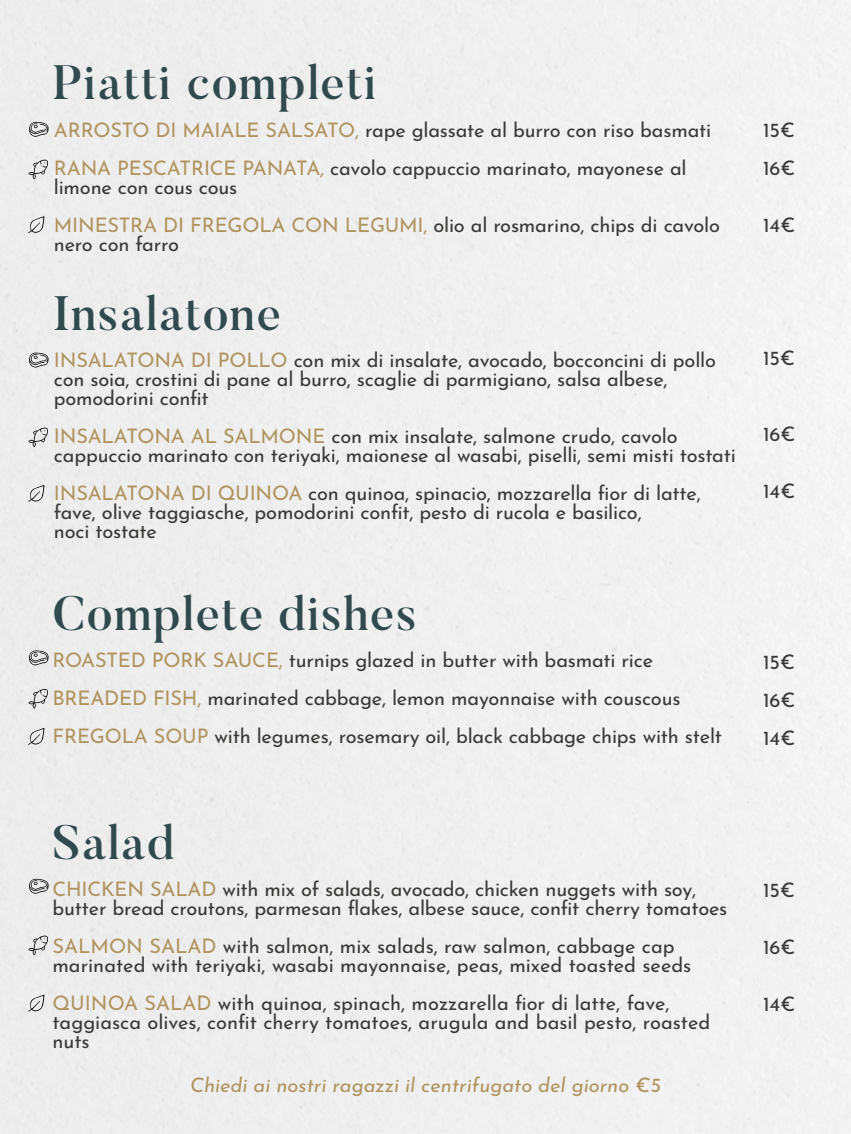
<style>
.page{position:relative;width:851px;height:1134px;background:#fff}
.page>*{position:absolute;margin:0;border:0;box-sizing:border-box;transform-origin:0 0}
.t1{font:500 48px "Butler";letter-spacing:.03em;color:#304a4d}
.t2{font:20px/19px "Josefin Sans";letter-spacing:-.01em;color:#393938}
.t3{font:italic 20px "Josefin Sans";color:#af945f}
.s1{color:#af945f}
</style>
<div class="page">
<svg style="left:29px;top:122px;width:19px;height:15px"></svg>
<svg style="left:29px;top:353px;width:19px;height:14px"></svg>
<svg style="left:29px;top:650px;width:19px;height:15px"></svg>
<svg style="left:29px;top:879px;width:19px;height:15px"></svg>
<svg style="left:28px;top:427px;width:20px;height:20px"></svg>
<svg style="left:28px;top:689px;width:20px;height:20px"></svg>
<svg style="left:28px;top:935px;width:20px;height:20px"></svg>
<svg style="left:28px;top:160px;width:20px;height:19px"></svg>
<svg style="left:27px;top:485px;width:17px;height:18px"></svg>
<svg style="left:27px;top:216px;width:17px;height:18px"></svg>
<svg style="left:27px;top:728px;width:17px;height:18px"></svg>
<svg style="left:27px;top:995px;width:17px;height:18px"></svg>
<h1 class="t1" style="left:52px;top:52px;width:325px">Piatti completi</h1>
<p class="t2" style="left:54px;top:110px;width:658px;line-height:38px"><span class="s1">ARROSTO DI MAIALE SALSATO,</span> rape glassate al burro con riso basmati<br><span class="s1">RANA PESCATRICE PANATA,</span> cavolo cappuccio marinato, mayonese al</p>
<p class="t2" style="left:54px;top:167px;width:667px;line-height:38px">limone con cous cous<br><span class="s1">MINESTRA DI FREGOLA CON LEGUMI,</span> olio al rosmarino, chips di cavolo</p>
<p class="t2" style="left:54px;top:233px;width:126px">nero con farro</p>
<h1 class="t1" style="left:52px;top:283px;width:230px">Insalatone</h1>
<p class="t2" style="left:54px;top:348px;width:663px"><span class="s1">INSALATONA DI POLLO</span> con mix di insalate, avocado, bocconcini di pollo con soia, crostini di pane al burro, scaglie di parmigiano, salsa albese, pomodorini confit</p>
<p class="t2" style="left:54px;top:424px;width:683px"><span class="s1">INSALATONA AL SALMONE</span> con mix insalate, salmone crudo, cavolo cappuccio marinato con teriyaki, maionese al wasabi, piselli, semi misti tostati</p>
<p class="t2" style="left:54px;top:481px;width:648px"><span class="s1">INSALATONA DI QUINOA</span> con quinoa, spinacio, mozzarella fior di latte, fave, olive taggiasche, pomodorini confit, pesto di rucola e basilico,<br>noci tostate</p>
<h1 class="t1" style="left:52px;top:583px;width:366px">Complete dishes</h1>
<p class="t2" style="left:52px;top:639px;width:671px;line-height:38px"><span class="s1">ROASTED PORK SAUCE,</span> turnips glazed in butter with basmati rice<br><span class="s1">BREADED FISH,</span> marinated cabbage, lemon mayonnaise with couscous<br><span class="s1">FREGOLA SOUP</span> with legumes, rosemary oil, black cabbage chips with stelt</p>
<p class="t2" style="left:763px;top:110px;width:34px;line-height:38px">15€<br>16€</p>
<p class="t2" style="left:763px;top:214px;width:34px">14€</p>
<p class="t2" style="left:763px;top:347px;width:33px">15€</p>
<p class="t2" style="left:763px;top:423px;width:34px">16€</p>
<p class="t2" style="left:763px;top:480px;width:34px">14€</p>
<p class="t2" style="left:763px;top:642px;width:34px;line-height:38px;text-align:justify">15€ 16€ 14€</p>
<h1 class="t1" style="left:52px;top:812px;width:123px">Salad</h1>
<p class="t2" style="left:52px;top:877px;width:676px"><span class="s1">CHICKEN SALAD</span> with mix of salads, avocado, chicken nuggets with soy, butter bread croutons, parmesan flakes, albese sauce, confit cherry tomatoes</p>
<p class="t2" style="left:52px;top:934px;width:640px"><span class="s1">SALMON SALAD</span> with salmon, mix salads, raw salmon, cabbage cap marinated with teriyaki, wasabi mayonnaise, peas, mixed toasted seeds</p>
<p class="t2" style="left:52px;top:991px;width:659px"><span class="s1">QUINOA SALAD</span> with quinoa, spinach, mozzarella fior di latte, fave, taggiasca olives, confit cherry tomatoes, arugula and basil pesto, roasted nuts</p>
<p class="t3" style="left:190px;top:1068px;width:472px">Chiedi ai nostri ragazzi il centrifugato del giorno €5</p>
<p class="t2" style="left:763px;top:879px;width:33px">15€</p>
<p class="t2" style="left:763px;top:936px;width:34px">16€</p>
<p class="t2" style="left:763px;top:993px;width:34px">14€</p>
</div>
